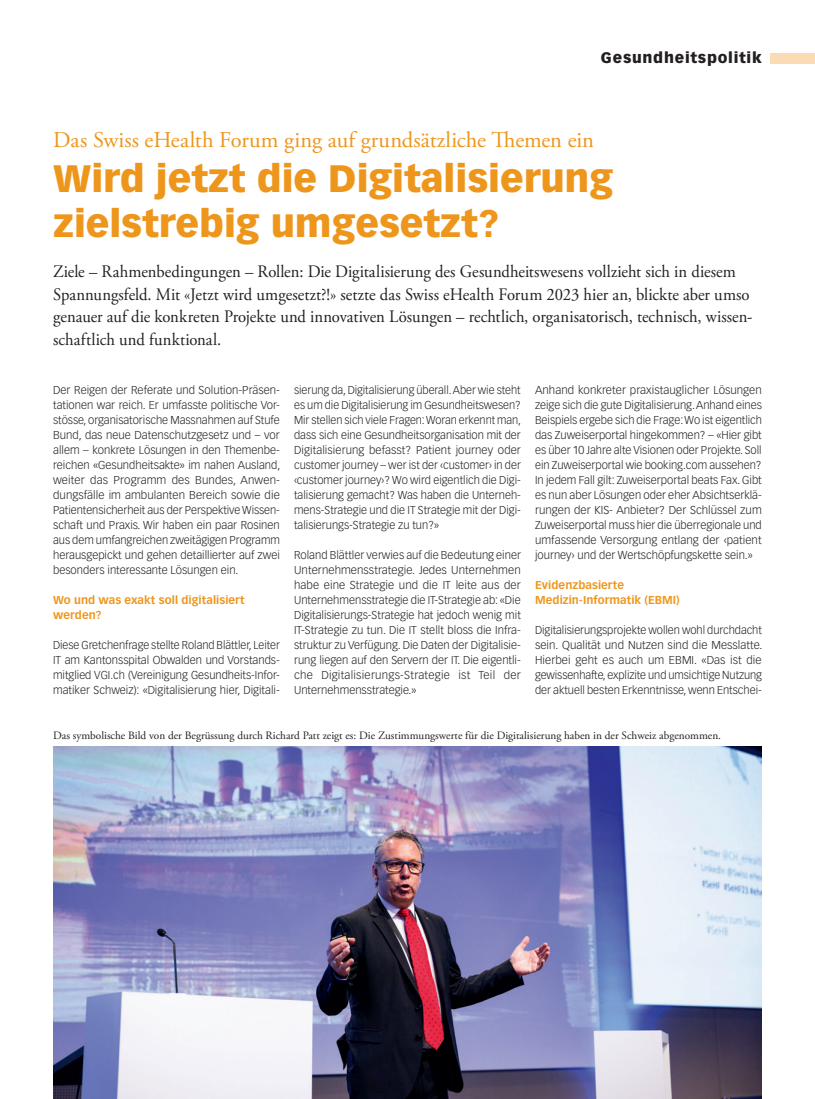
<style>
.page{position:relative;width:815px;height:1099px;background:#fff}
.page>*{position:absolute;margin:0;border:0;box-sizing:border-box;transform-origin:0 0}
.Titel_GP{font:900 37.5px/45px "Vectora LT Std";color:#ee961c}
.Obertitel_GP{font:22.5px "Adobe Garamond Pro";letter-spacing:.005em;color:#ee961c}
.Lead{font:17.5px/22.5px "Adobe Garamond Pro";color:#231f20;scale:.95 1}
.t1{font:900 15px "Vectora LT Std";letter-spacing:.05em;color:#231f20}
.Lauftext{font:300 11.25px/15px "Vectora LT Std";color:#231f20;text-align:justify}
.Legende{font:11.25px "Adobe Garamond Pro";color:#231f20}
.ZT_GP{font:700 11.25px/15px "Vectora LT Std";letter-spacing:.005em;color:#ee961c}
</style>
<div class="page">
<div style="left:770px;top:53px;width:45px;height:10px;background:#fbdbb3"></div>
<img style="left:53px;top:746px;width:709px;height:352px">
<h3 class="t1" style="left:601px;top:49px;width:162px">Gesundheitspolitik</h3>
<p class="Obertitel_GP" style="left:53px;top:126px;width:542px">Das Swiss eHealth Forum ging auf grundsätzliche Themen ein</p>
<p class="Titel_GP" style="left:53px;top:155px;width:562px">Wird jetzt die Digitalisierung zielstrebig umgesetzt?</p>
<p class="Lead" style="left:53px;top:261px;width:738px">Ziele – Rahmenbedingungen – Rollen: Die Digitalisierung des Gesundheitswesens vollzieht sich in diesem Spannungsfeld. Mit «Jetzt wird umgesetzt?!» setzte das Swiss eHealth Forum 2023 hier an, blickte aber umso genauer auf die konkreten Projekte und innovativen Lösungen – rechtlich, organisatorisch, technisch, wissen&shy;schaftlich und funktional.</p>
<p class="Lauftext" style="left:53px;top:383px;width:229px">Der Reigen der Referate und Solution-Präsen&shy;tationen war reich. Er umfasste politische Vor&shy;stösse, organisatorische Massnahmen auf Stufe Bund, das neue Datenschutzgesetz und – vor allem – konkrete Lösungen in den Themenbe&shy;reichen «Gesundheitsakte» im nahen Ausland, weiter das Programm des Bundes, Anwen&shy;dungsfälle im ambulanten Bereich sowie die Patientensicherheit aus der Perspektive Wissen&shy;schaft und Praxis. Wir haben ein paar Rosinen aus dem umfangreichen zweitägigen Programm herausgepickt und gehen detaillierter auf zwei besonders interessante Lösungen ein.</p>
<p class="ZT_GP" style="left:53px;top:593px;width:193px">Wo und was exakt soll digitalisiert werden?</p>
<p class="Lauftext" style="left:53px;top:638px;width:228px">Diese Gretchenfrage stellte Roland Blättler, Leiter IT am Kantonsspital Obwalden und Vorstands&shy;mitglied VGI.ch (Vereinigung Gesundheits-Infor&shy;matiker Schweiz): «Digitalisierung hier, Digitali-</p>
<p class="Lauftext" style="left:535px;top:383px;width:228px">Anhand konkreter praxistauglicher Lösungen zeige sich die gute Digitalisierung. Anhand eines Beispiels ergebe sich die Frage: Wo ist eigentlich das Zuweiserportal hingekommen? – «Hier gibt es über 10 Jahre alte Visionen oder Projekte. Soll ein Zuweiserportal wie booking.com aussehen?<br>In jedem Fall gilt: Zuweiserportal beats Fax. Gibt es nun aber Lösungen oder eher Absichtserklä&shy;rungen der KIS- Anbieter? Der Schlüssel zum Zuweiserportal muss hier die überregionale und umfassende Versorgung entlang der ‹patient journey› und der Wertschöpfungskette sein.»</p>
<p class="ZT_GP" style="left:535px;top:578px;width:146px">Evidenzbasierte<br>Medizin-Informatik (EBMI)</p>
<p class="Lauftext" style="left:535px;top:623px;width:229px">Digitalisierungsprojekte wollen wohl durchdacht sein. Qualität und Nutzen sind die Messlatte.<br>Hierbei geht es auch um EBMI. «Das ist die gewissenhafte, explizite und umsichtige Nutzung der aktuell besten Erkenntnisse, wenn Entschei-</p>
<p class="Legende" style="left:53px;top:729px;width:669px">Das symbolische Bild von der Begrüssung durch Richard Patt zeigt es: Die Zustimmungswerte für die Digitalisierung haben in der Schweiz abgenommen.</p>
<p class="Lauftext" style="left:294px;top:383px;width:229px">sierung da, Digitalisierung überall. Aber wie steht es um die Digitalisierung im Gesundheitswesen?<br>Mir stellen sich viele Fragen: Woran erkennt man, dass sich eine Gesundheitsorganisation mit der Digitalisierung befasst? Patient journey oder customer journey – wer ist der ‹customer› in der ‹customer journey›? Wo wird eigentlich die Digi&shy;talisierung gemacht? Was haben die Unterneh&shy;mens-Strategie und die IT Strategie mit der Digi&shy;talisierungs-Strategie zu tun?»</p>
<p class="Lauftext" style="left:294px;top:548px;width:228px">Roland Blättler verwies auf die Bedeutung einer Unternehmensstrategie. Jedes Unternehmen habe eine Strategie und die IT leite aus der Unternehmensstrategie die IT-Strategie ab: «Die Digitalisierungs-Strategie hat jedoch wenig mit IT-Strategie zu tun. Die IT stellt bloss die Infra&shy;struktur zu Verfügung. Die Daten der Digitalisie&shy;rung liegen auf den Servern der IT. Die eigentli&shy;che Digitalisierungs-Strategie ist Teil der Unternehmensstrategie.»</p>
</div>
